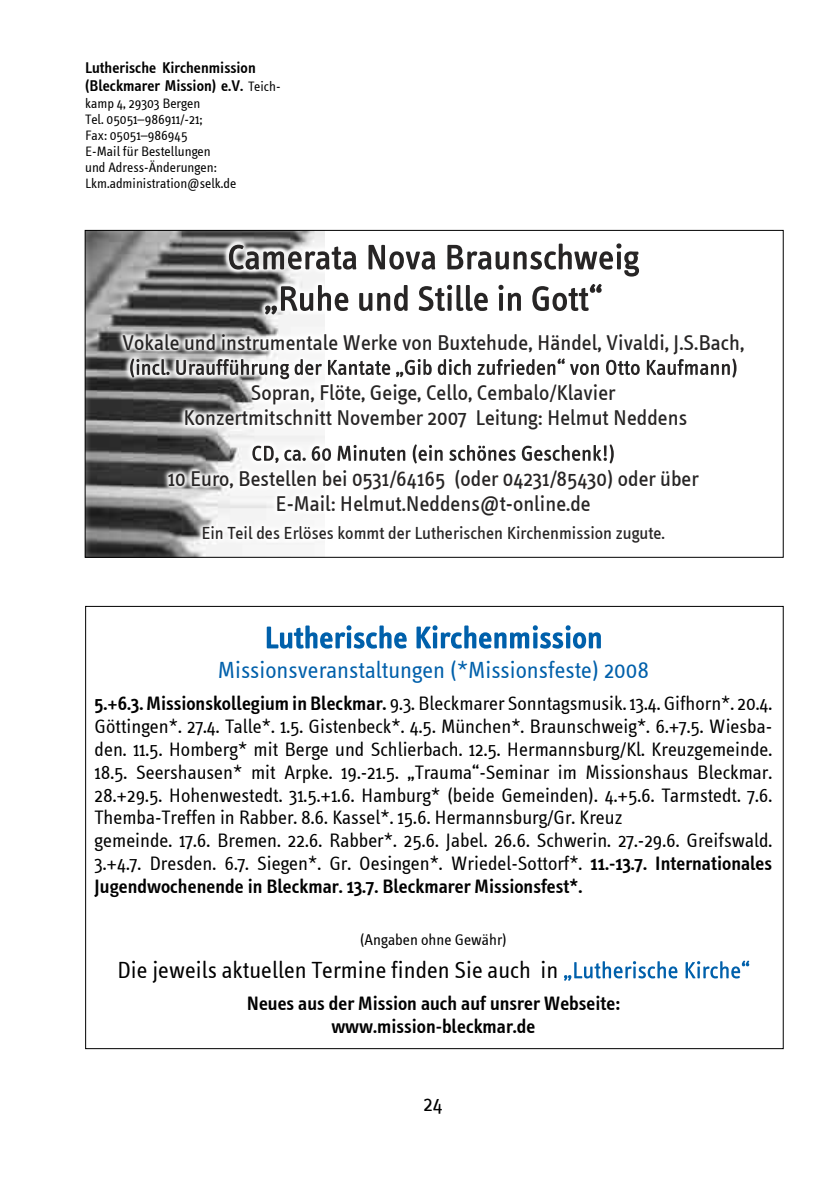
<style>
.page{position:relative;width:840px;height:1191px;background:#fff}
.page>*{position:absolute;margin:0;border:0;box-sizing:border-box;transform-origin:0 0}
.t1{font:24px "Info Text Normal";color:#0060ab}
.t2{font:24px "Info Text Normal";color:#000}
.t3{font:22px/25.2px "Info Text";color:#272525;text-align:center}
.t4{font:22px "Info Text Normal";color:#000}
.t5{font:20px/23px "Info Text Normal";color:#000}
.t6{font:600 20px/23px "Info Text";color:#000;text-align:center}
.t7{font:18px "Info Text";color:#272525}
.t8{font:600 16px/18.4px "Info Text";color:#000}
.t9{font:16px "Info Text Normal";color:#000}
.t10{font:14px/16px "Info Text Normal";color:#000}
.s1{font-family:"Info Text Normal";font-weight:400;font-size:14px}
.s2{font-family:"Info Text";font-weight:600}
</style>
<div class="page">
<svg style="left:266px;top:625px;width:140px;height:23px"></svg>
<svg style="left:416px;top:625px;width:184px;height:23px"></svg>
<svg style="left:564px;top:961px;width:113px;height:19px"></svg>
<svg style="left:685px;top:960px;width:63px;height:18px"></svg>
<img style="left:84px;top:229px;width:700px;height:329px">
<svg style="left:229px;top:245px;width:127px;height:24px"></svg>
<svg style="left:368px;top:245px;width:67px;height:24px"></svg>
<svg style="left:447px;top:243px;width:191px;height:33px"></svg>
<svg style="left:265px;top:285px;width:83px;height:29px"></svg>
<svg style="left:359px;top:285px;width:48px;height:26px"></svg>
<svg style="left:418px;top:285px;width:69px;height:26px"></svg>
<svg style="left:498px;top:285px;width:22px;height:26px"></svg>
<svg style="left:532px;top:284px;width:69px;height:27px"></svg>
<svg style="left:130px;top:358px;width:39px;height:19px"></svg>
<svg style="left:176px;top:359px;width:146px;height:20px"></svg>
<svg style="left:328px;top:360px;width:62px;height:15px"></svg>
<svg style="left:396px;top:359px;width:35px;height:18px"></svg>
<svg style="left:437px;top:359px;width:33px;height:16px"></svg>
<svg style="left:477px;top:358px;width:121px;height:17px"></svg>
<svg style="left:605px;top:360px;width:34px;height:15px"></svg>
<svg style="left:646px;top:358px;width:90px;height:19px"></svg>
<svg style="left:252px;top:446px;width:26px;height:17px"></svg>
<svg style="left:284px;top:450px;width:21px;height:11px"></svg>
<svg style="left:311px;top:446px;width:20px;height:15px"></svg>
<svg style="left:337px;top:445px;width:68px;height:16px"></svg>
<svg style="left:412px;top:444px;width:30px;height:19px"></svg>
<svg style="left:449px;top:445px;width:66px;height:16px"></svg>
<svg style="left:521px;top:444px;width:92px;height:19px"></svg>
<p class="t8" style="left:85px;top:59px;width:197px">Lutherische Kirchenmission (Bleckmarer Mission) e.V. <span class="s1">Teich-</span></p>
<p class="t10" style="left:85px;top:96px;width:153px">kamp 4, 29303 Bergen<br>Tel. 05051–986911/-21;<br>Fax: 05051–986945<br>E-Mail für Bestellungen<br>und Adress-Änderungen:<br>Lkm.administration@selk.de</p>
<p class="t3" style="left:122px;top:331px;width:623px">Vokale und instrumentale Werke von Buxtehude, Händel, Vivaldi, J.S.Bach,</p>
<p class="t3" style="left:183px;top:382px;width:505px">Sopran, Flöte, Geige, Cello, Cembalo/Klavier<br>Konzertmitschnitt November 2007 Leitung: Helmut Neddens</p>
<p class="t3" style="left:168px;top:468px;width:532px">10 Euro, Bestellen bei 0531/64165 (oder 04231/85430) oder über<br>E-Mail: Helmut.Neddens@t-online.de</p>
<p class="t7" style="left:201px;top:525px;width:465px">Ein Teil des Erlöses kommt der Lutherischen Kirchenmission zugute.</p>
<p class="t1" style="left:218px;top:660px;width:432px">Missionsveranstaltungen (*Missionsfeste) 2008</p>
<p class="t5" style="left:95px;top:693px;width:678px"><span class="s2">5.+6.3. Missionskollegium in Bleckmar.</span> 9.3. Bleckmarer Sonntagsmusik. 13.4. Gifhorn*. 20.4.<br>Göttingen*. 27.4. Talle*. 1.5. Gistenbeck*. 4.5. München*. Braunschweig*. 6.+7.5. Wiesba&shy;den. 11.5. Homberg* mit Berge und Schlierbach. 12.5. Hermannsburg/Kl. Kreuzgemeinde.<br>18.5. Seershausen* mit Arpke. 19.-21.5. „Trauma“-Seminar im Missionshaus Bleckmar.<br>28.+29.5. Hohenwestedt. 31.5.+1.6. Hamburg* (beide Gemeinden). 4.+5.6. Tarmstedt. 7.6.<br>Themba-Treffen in Rabber. 8.6. Kassel*. 15.6. Hermannsburg/Gr. Kreuz<br>gemeinde. 17.6. Bremen. 22.6. Rabber*. 25.6. Jabel. 26.6. Schwerin. 27.-29.6. Greifswald.<br>3.+4.7. Dresden. 6.7. Siegen*. Gr. Oesingen*. Wriedel-Sottorf*. <span class="s2">11.-13.7. Internationales</span></p>
<p class="t6" style="left:95px;top:877px;width:489px">Jugendwochenende in Bleckmar. 13.7. Bleckmarer Missionsfest*.</p>
<p class="t9" style="left:359px;top:933px;width:148px">(Angaben ohne Gewähr)</p>
<p class="t2" style="left:117px;top:960px;width:442px">Die jeweils aktuellen Termine finden Sie auch in</p>
<p class="t6" style="left:247px;top:994px;width:374px">Neues aus der Mission auch auf unsrer Webseite: www.mission-bleckmar.de</p>
<p class="t4" style="left:423px;top:1094px;width:21px">24</p>
</div>
